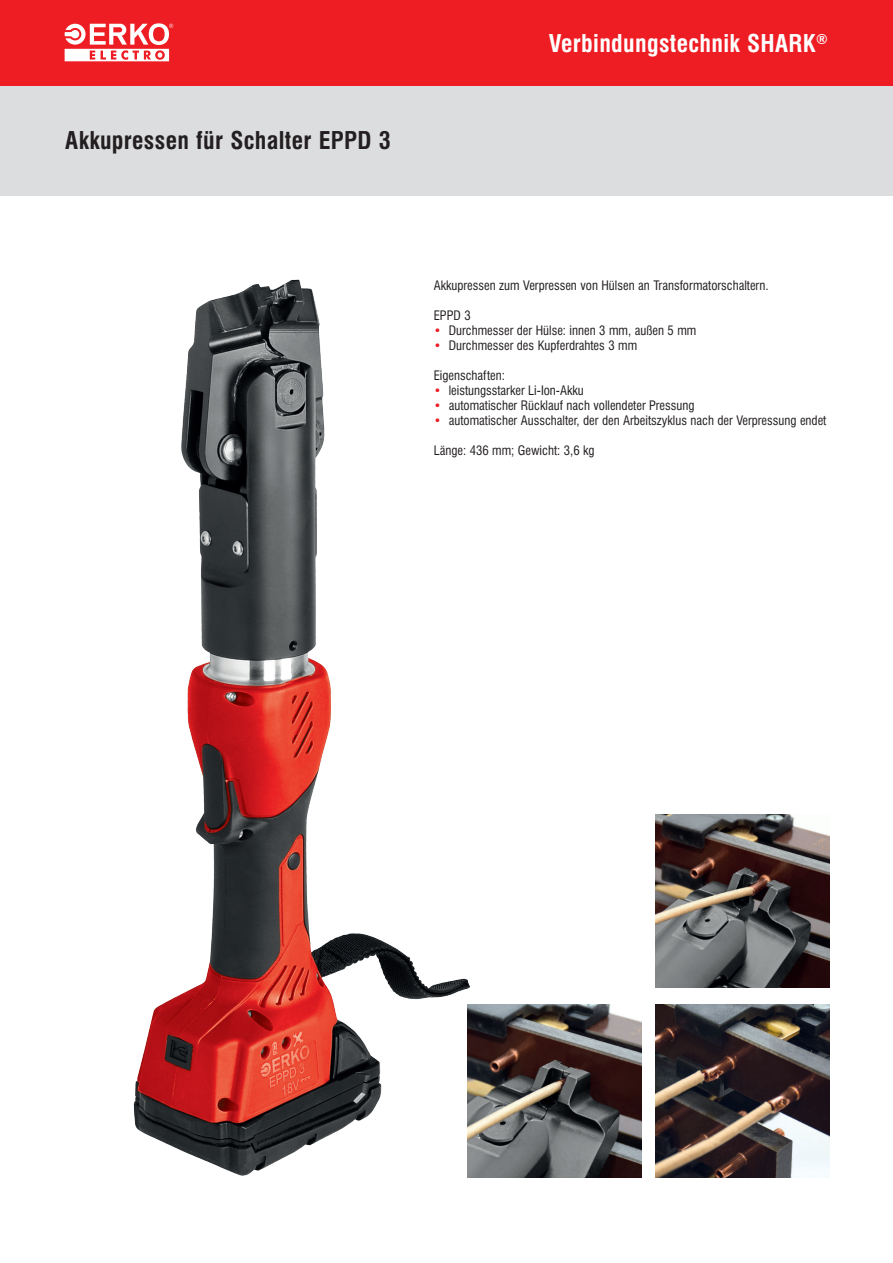
<style>
.page{position:relative;width:893px;height:1263px;background:#fff}
.page>*{position:absolute;margin:0;border:0;box-sizing:border-box;transform-origin:0 0}
._1_NAZWY_TYTULY{font:700 22.5px "Swis 721 Cn PL";letter-spacing:.015em;color:#231f20}
._1_NAZWY_TYTULY-2{font:700 22.5px "Swis 721 Cn PL";letter-spacing:.015em;color:#fff}
._01_txt_praski{font:12px "Swis 721 Cn PL";color:#231f20}
.s1{color:#ee1d23}
</style>
<div class="page">
<div style="left:0;top:85px;width:893px;height:111px;background:#dcdddf"></div>
<div style="left:0;top:0;width:893px;height:85px;background:#ee1d23"></div>
<svg style="left:65px;top:23px;width:108px;height:38px"></svg>
<img style="left:133px;top:279px;width:349px;height:899px">
<img style="left:656px;top:814px;width:173px;height:174px">
<img style="left:468px;top:1005px;width:173px;height:173px">
<img style="left:656px;top:1005px;width:173px;height:173px">
<p class="_1_NAZWY_TYTULY" style="left:65px;top:126px;width:327px">Akkupressen für Schalter EPPD 3</p>
<p class="_1_NAZWY_TYTULY-2" style="left:549px;top:29px;width:280px">Verbindungstechnik SHARK<sup>®</sup></p>
<p class="_01_txt_praski" style="left:434px;top:278px;width:336px">Akkupressen zum Verpressen von Hülsen an Transformatorschaltern.</p>
<p class="_01_txt_praski" style="left:434px;top:308px;width:39px">EPPD 3</p>
<p class="_01_txt_praski" style="left:434px;top:323px;width:264px"><span class="s1">•</span> Durchmesser der Hülse: innen 3 mm, außen 5 mm</p>
<p class="_01_txt_praski" style="left:434px;top:338px;width:205px"><span class="s1">•</span> Durchmesser des Kupferdrahtes 3 mm</p>
<p class="_01_txt_praski" style="left:434px;top:368px;width:73px">Eigenschaften:</p>
<p class="_01_txt_praski" style="left:434px;top:383px;width:152px"><span class="s1">•</span> leistungsstarker Li-Ion-Akku</p>
<p class="_01_txt_praski" style="left:434px;top:398px;width:262px"><span class="s1">•</span> automatischer Rücklauf nach vollendeter Pressung</p>
<p class="_01_txt_praski" style="left:434px;top:413px;width:394px"><span class="s1">•</span> automatischer Ausschalter, der den Arbeitszyklus nach der Verpressung endet</p>
<p class="_01_txt_praski" style="left:434px;top:443px;width:162px">Länge: 436 mm; Gewicht: 3,6 kg</p>
</div>
